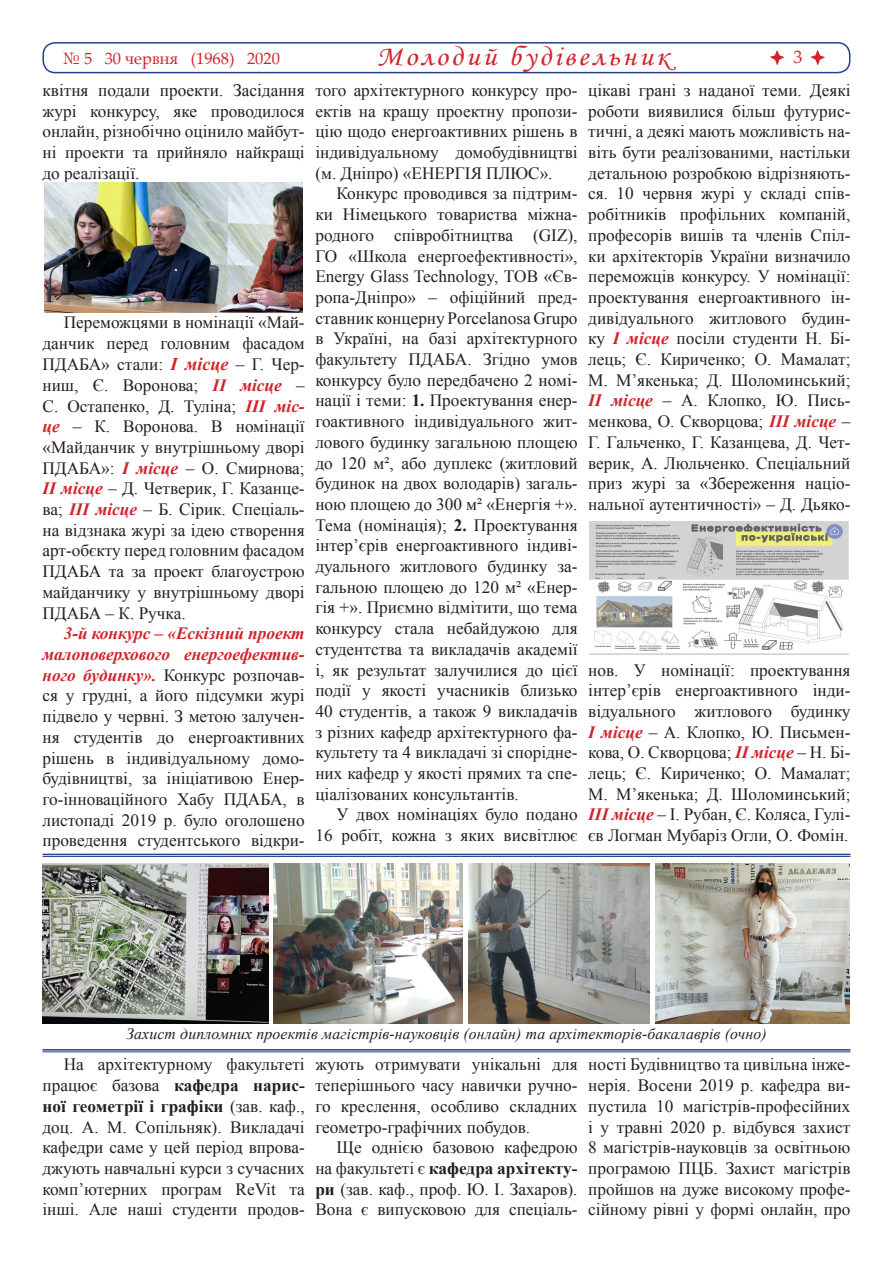
<style>
.page{position:relative;width:893px;height:1263px;background:#fff}
.page>*{position:absolute;margin:0;border:0;box-sizing:border-box;transform-origin:0 0}
.t1{font:28.2px "Monotype Corsiva";letter-spacing:.1em;color:#d1232a;scale:1.06 1}
.t2{font:18px "Palatino Linotype";color:#d1232a}
.Основной_текст{font:17.25px/20.7px "Times New Roman";color:#231f20;text-align:justify}
.t3{font:16.5px "Palatino Linotype";color:#d1232a}
.Фото{font:italic 15.75px "Times New Roman";letter-spacing:.01em;color:#231f20}
.s1{font-weight:700}
.s2{font-weight:700;font-style:italic;color:#d1232a}
.s3{font-weight:700;font-style:italic;font-size:18px;color:#d1232a}
</style>
<div class="page">
<div style="left:42px;top:42px;width:808px;height:31px;border:2px solid #253f8e;border-radius:12px"></div>
<svg style="left:770px;top:50px;width:15px;height:16px"></svg>
<svg style="left:810px;top:50px;width:15px;height:16px"></svg>
<img style="left:274px;top:863px;width:188px;height:160px">
<img style="left:468px;top:863px;width:181px;height:160px">
<img style="left:43px;top:863px;width:225px;height:160px">
<hr style="left:43px;top:1049px;width:807px;height:1px;background:#253f8e">
<hr style="left:43px;top:1051px;width:807px;height:1px;background:#253f8e">
<img style="left:44px;top:183px;width:258px;height:130px">
<img style="left:590px;top:521px;width:258px;height:134px">
<hr style="left:43px;top:854px;width:807px;height:1px;background:#253f8e">
<hr style="left:43px;top:856px;width:807px;height:1px;background:#253f8e">
<img style="left:656px;top:863px;width:193px;height:160px">
<p class="t3" style="left:62px;top:47px;width:220px">№ 5 30 червня (1968) 2020</p>
<h1 class="t1" style="left:377px;top:40px;width:277px">Молодий будівельник</h1>
<p class="t2" style="left:793px;top:45px;width:10px">3</p>
<p class="Основной_текст" style="left:42px;top:79px;width:264px">квітня подали проекти. Засідання журі конкурсу, яке проводилося онлайн, різнобічно оцінило майбут&shy;ні проекти та прийняло найкращі до реалізації.</p>
<p class="Основной_текст" style="left:315px;top:79px;width:264px">того архітектурного конкурсу про&shy;ектів на кращу проектну пропози&shy;цію щодо енергоактивних рішень в індивідуальному домобудівництві (м. Дніпро) «ЕНЕРГІЯ ПЛЮС».</p>
<p class="Основной_текст" style="left:315px;top:183px;width:264px;text-indent:21px">Конкурс проводився за підтрим&shy;ки Німецького товариства міжна&shy;родного співробітництва (GIZ), ГО «Школа енергоефективності», Energy Glass Technology, ТОВ «Єв&shy;ропа-Дніпро» – офіційний пред&shy;ставник концерну Porcelanosa Grupo в Україні, на базі архітектурного факультету ПДАБА. Згідно умов конкурсу було передбачено 2 номі&shy;нації і теми: <span class="s1">1.</span> Проектування енер&shy;гоактивного індивідуального жит&shy;лового будинку загальною площею до 120 м², або дуплекс (житловий будинок на двох володарів) загаль&shy;ною площею до 300 м² «Енергія +».<br>Тема (номінація); <span class="s1">2.</span> Проектування інтер’єрів енергоактивного індиві&shy;дуального житлового будинку за&shy;гальною площею до 120 м² «Енер&shy;гія +». Приємно відмітити, що тема конкурсу стала небайдужою для студентства та викладачів академії і, як результат залучилися до цієї події у якості учасників близько 40 студентів, а також 9 викладачів з різних кафедр архітектурного фа&shy;культету та 4 викладачі зі спорідне&shy;них кафедр у якості прямих та спе&shy;ціалізованих консультантів.</p>
<p class="Основной_текст" style="left:315px;top:804px;width:264px;text-align:right">У двох номінаціях було подано<br>16 робіт, кожна з яких висвітлює</p>
<p class="Основной_текст" style="left:588px;top:79px;width:264px">цікаві грані з наданої теми. Деякі роботи виявилися більш футурис&shy;тичні, а деякі мають можливість на&shy;віть бути реалізованими, настільки детальною розробкою відрізняють&shy;ся. 10 червня журі у складі спів&shy;робітників профільних компаній, професорів вишів та членів Спіл&shy;ки архітекторів України визначило переможців конкурсу. У номінації: проектування енергоактивного ін&shy;дивідуального житлового будин&shy;ку <span class="s2">I місце</span> посіли студенти Н. Бі&shy;лець; Є. Кириченко; О. Мамалат; М. М’якенька; Д. Шоломинський; <span class="s2">II місце</span> – А. Клопко, Ю. Пись&shy;менкова, О. Скворцова; <span class="s2">III місце</span> – Г. Гальченко, Г. Казанцева, Д. Чет&shy;верик, А. Люльченко. Спеціальний приз журі за «Збереження націо&shy;нальної аутентичності» – Д. Дьяко-</p>
<p class="Основной_текст" style="left:42px;top:311px;width:264px;text-indent:21px">Переможцями в номінації «Май&shy;данчик перед головним фасадом ПДАБА» стали: <span class="s3">І місце</span> – Г. Чер&shy;ниш, Є. Воронова; <span class="s2">ІІ місце</span> – С. Остапенко, Д. Туліна; <span class="s2">ІІІ міс&shy;це</span> – К. Воронова. В номінації «Майданчик у внутрішньому дворі ПДАБА»: <span class="s2">І місце</span> – О. Смирнова; <span class="s2">ІІ місце</span> – Д. Четверик, Г. Казанце&shy;ва; <span class="s2">ІІІ місце</span> – Б. Сірик. Спеціаль&shy;на відзнака журі за ідею створення арт-обєкту перед головним фасадом ПДАБА та за проект благоустрою майданчику у внутрішньому дворі ПДАБА – К. Ручка.</p>
<p class="Основной_текст" style="left:42px;top:623px;width:264px;text-indent:21px"><span class="s2">3-й конкурс – «Ескізний проект малоповерхового енергоефектив&shy;ного будинку».</span> Конкурс розпочав&shy;ся у грудні, а його підсумки журі підвело у червні. З метою залучен&shy;ня студентів до енергоактивних рішень в індивідуальному домо&shy;будівництві, за ініціативою Енер&shy;го-інноваційного Хабу ПДАБА, в листопаді 2019 р. було оголошено проведення студентського відкри-</p>
<p class="Основной_текст" style="left:588px;top:659px;width:264px">нов. У номінації: проектування інтер’єрів енергоактивного інди&shy;відуального житлового будинку <span class="s2">I місце</span> – А. Клопко, Ю. Письмен&shy;кова, О. Скворцова; <span class="s2">II місце</span> – Н. Бі&shy;лець; Є. Кириченко; О. Мамалат; М. М’якенька; Д. Шоломинський; <span class="s2">III місце</span> – І. Рубан, Є. Коляса, Гулі&shy;єв Логман Мубаріз Огли, О. Фомін.</p>
<p class="Фото" style="left:126px;top:1023px;width:642px">Захист дипломних проектів магістрів-науковців (онлайн) та архітекторів-бакалаврів (очно)</p>
<p class="Основной_текст" style="left:43px;top:1054px;width:264px;text-indent:21px">На архітектурному факультеті працює базова <span class="s1">кафедра нарис&shy;ної геометрії і графіки</span> (зав. каф., доц. А. М. Сопільняк). Викладачі кафедри саме у цей період впрова&shy;джують навчальні курси з сучасних комп’ютерних програм ReVit та інші. Але наші студенти продов-</p>
<p class="Основной_текст" style="left:315px;top:1054px;width:264px">жують отримувати унікальні для теперішнього часу навички ручно&shy;го креслення, особливо складних геометро-графічних побудов.</p>
<p class="Основной_текст" style="left:315px;top:1137px;width:264px;text-indent:21px">Ще однією базовою кафедрою на факультеті є <span class="s1">кафедра архітекту&shy;ри</span> (зав. каф., проф. Ю. І. Захаров).<br>Вона є випусковою для спеціаль-</p>
<p class="Основной_текст" style="left:588px;top:1054px;width:264px">ності Будівництво та цивільна інже&shy;нерія. Восени 2019 р. кафедра ви&shy;пустила 10 магістрів-професійних і у травні 2020 р. відбувся захист 8 магістрів-науковців за освітньою програмою ПЦБ. Захист магістрів пройшов на дуже високому профе&shy;сійному рівні у формі онлайн, про</p>
</div>
